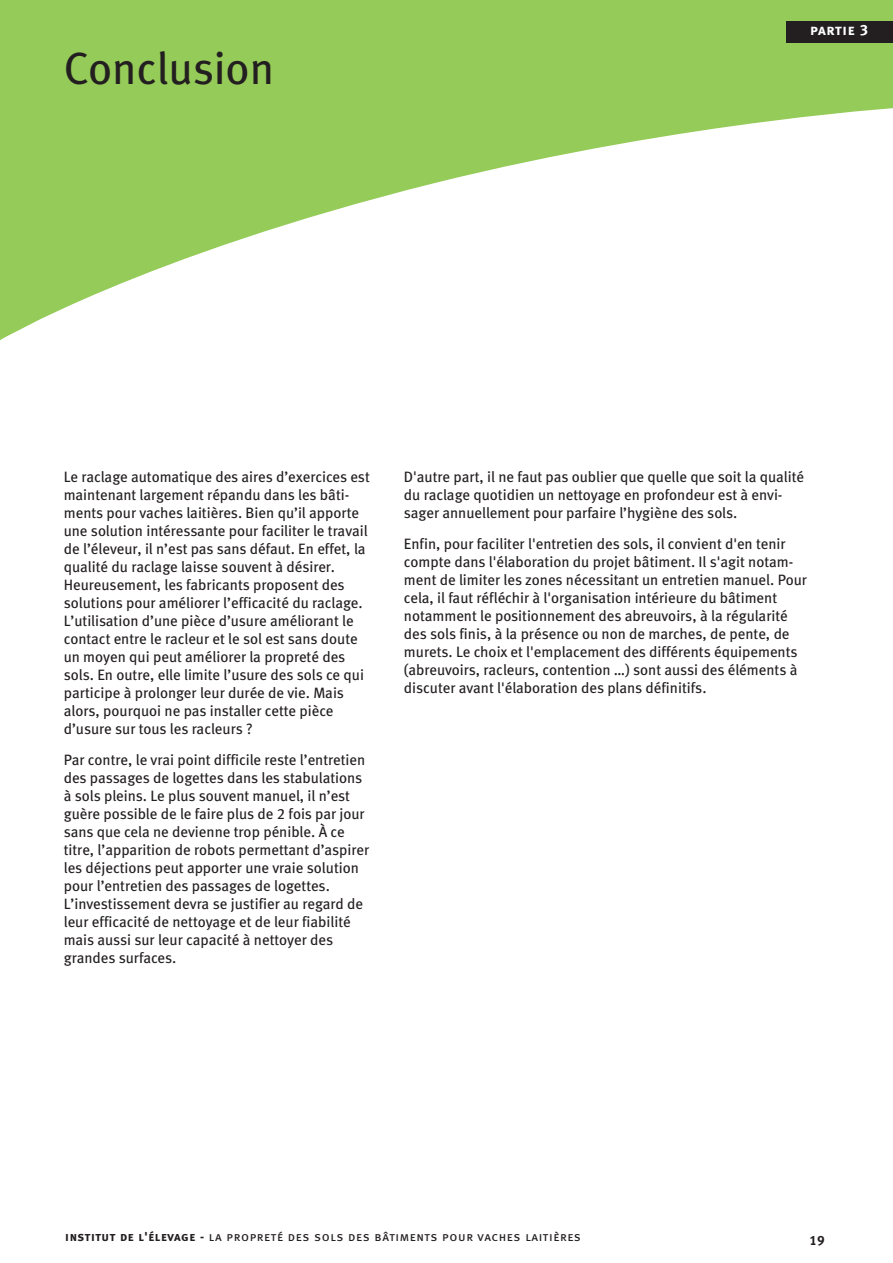
<style>
.page{position:relative;width:893px;height:1263px;background:#fff}
.page>*{position:absolute;margin:0;border:0;box-sizing:border-box;transform-origin:0 0}
.t1{font:45px "Meta Book LF";color:#231f20}
.t2{font:15px/18px "Meta Book LF";color:#231f20}
.t3{font:15px "Meta Bold LF Caps";letter-spacing:.04em;color:#fff}
.t4{font:13.5px "Meta Bold LF";color:#231f20}
.t5{font:12.75px "Meta Book LF Caps";letter-spacing:.05em;color:#231f20}
.s1{font-family:"Meta Bold LF Caps"}
</style>
<div class="page">
<svg style="left:0;top:0;width:893px;height:340px;fill:#95cb58"></svg>
<div style="left:787px;top:21px;width:106px;height:22px;background:#231f20"></div>
<div style="left:319px;top:255px;width:489px;height:170px;background:#fff"></div>
<h1 class="t1" style="left:64px;top:42px;width:212px">Conclusion</h1>
<p class="t3" style="left:810px;top:21px;width:60px">partie 3</p>
<p class="t2" style="left:64px;top:467px;width:307px">Le raclage automatique des aires d’exercices est maintenant largement répandu dans les bâti&shy;ments pour vaches laitières. Bien qu’il apporte une solution intéressante pour faciliter le travail de l’éleveur, il n’est pas sans défaut. En effet, la qualité du raclage laisse souvent à désirer.<br>Heureusement, les fabricants proposent des solutions pour améliorer l’efficacité du raclage.<br>L’utilisation d’une pièce d’usure améliorant le contact entre le racleur et le sol est sans doute un moyen qui peut améliorer la propreté des sols. En outre, elle limite l’usure des sols ce qui participe à prolonger leur durée de vie. Mais alors, pourquoi ne pas installer cette pièce d’usure sur tous les racleurs ?</p>
<p class="t2" style="left:64px;top:751px;width:307px">Par contre, le vrai point difficile reste l’entretien des passages de logettes dans les stabulations à sols pleins. Le plus souvent manuel, il n’est guère possible de le faire plus de 2 fois par jour sans que cela ne devienne trop pénible. À ce titre, l’apparition de robots permettant d’aspirer les déjections peut apporter une vraie solution pour l’entretien des passages de logettes.<br>L’investissement devra se justifier au regard de leur efficacité de nettoyage et de leur fiabilité mais aussi sur leur capacité à nettoyer des grandes surfaces.</p>
<p class="t2" style="left:404px;top:467px;width:402px">D'autre part, il ne faut pas oublier que quelle que soit la qualité du raclage quotidien un nettoyage en profondeur est à envi&shy;sager annuellement pour parfaire l’hygiène des sols.</p>
<p class="t2" style="left:404px;top:535px;width:405px">Enfin, pour faciliter l'entretien des sols, il convient d'en tenir compte dans l'élaboration du projet bâtiment. Il s'agit notam&shy;ment de limiter les zones nécessitant un entretien manuel. Pour cela, il faut réfléchir à l'organisation intérieure du bâtiment notamment le positionnement des abreuvoirs, à la régularité des sols finis, à la présence ou non de marches, de pente, de murets. Le choix et l'emplacement des différents équipements (abreuvoirs, racleurs, contention …) sont aussi des éléments à discuter avant l'élaboration des plans définitifs.</p>
<p class="t5" style="left:65px;top:1229px;width:517px"><span class="s1">institut de l'élevage -</span> la propreté des sols des bâtiments pour vaches laitières</p>
<p class="t4" style="left:809px;top:1232px;width:17px">19</p>
</div>
